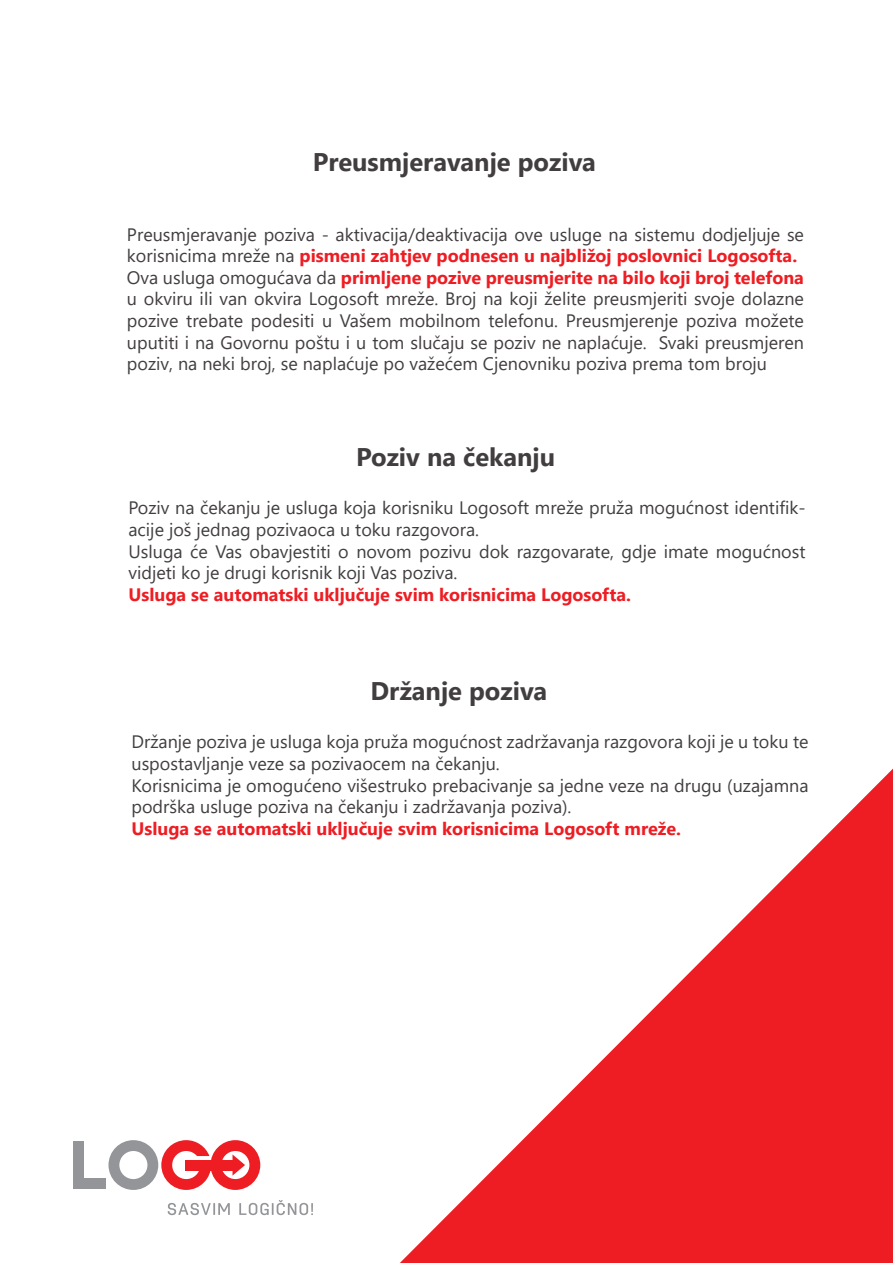
<style>
.page{position:relative;width:893px;height:1263px;background:#fff}
.page>*{position:absolute;margin:0;border:0;box-sizing:border-box;transform-origin:0 0}
.t1{font:700 25.5px "Segoe UI";color:#423e3f}
.t2{font:18px/21.6px "Segoe UI";color:#423e3f}
.t3{font:700 18px "Segoe UI";color:#ee1d23}
.s1{font-weight:700;color:#ee1d23}
</style>
<div class="page">
<svg style="left:400px;top:769px;width:493px;height:494px"></svg>
<svg style="left:168px;top:1203px;width:62px;height:12px"></svg>
<svg style="left:239px;top:1200px;width:74px;height:15px"></svg>
<div style="left:73px;top:1141px;width:11px;height:48px;background:#939598"></div>
<div style="left:73px;top:1178px;width:33px;height:11px;background:#939598"></div>
<svg style="left:108px;top:1140px;width:152px;height:50px"></svg>
<div style="left:185px;top:1159px;width:48px;height:11px;background:#ee1d23"></div>
<h1 class="t1" style="left:313px;top:138px;width:285px">Preusmjeravanje poziva</h1>
<p class="t2" style="left:127px;top:222px;width:679px">Preusmjeravanje poziva - aktivacija/deaktivacija ove usluge na sistemu dodjeljuje se korisnicima mreže na <span class="s1">pismeni zahtjev podnesen u najbližoj poslovnici Logosofta.<br></span>Ova usluga omogućava da <span class="s1">primljene pozive preusmjerite na bilo koji broj telefona </span>u okviru ili van okvira Logosoft mreže. Broj na koji želite preusmjeriti svoje dolazne pozive trebate podesiti u Vašem mobilnom telefonu. Preusmjerenje poziva možete uputiti i na Govornu poštu i u tom slučaju se poziv ne naplaćuje. Svaki preusmjeren poziv, na neki broj, se naplaćuje po važećem Cjenovniku poziva prema tom broju</p>
<h1 class="t1" style="left:356px;top:433px;width:201px">Poziv na čekanju</h1>
<p class="t2" style="left:128px;top:496px;width:678px">Poziv na čekanju je usluga koja korisniku Logosoft mreže pruža mogućnost identifik&shy;acije još jednag pozivaoca u toku razgovora.<br>Usluga će Vas obavjestiti o novom pozivu dok razgovarate, gdje imate mogućnost vidjeti ko je drugi korisnik koji Vas poziva.</p>
<p class="t3" style="left:128px;top:577px;width:504px">Usluga se automatski uključuje svim korisnicima Logosofta.</p>
<h1 class="t1" style="left:370px;top:667px;width:178px">Držanje poziva</h1>
<p class="t2" style="left:131px;top:730px;width:679px">Držanje poziva je usluga koja pruža mogućnost zadržavanja razgovora koji je u toku te uspostavljanje veze sa pozivaocem na čekanju.<br>Korisnicima je omogućeno višestruko prebacivanje sa jedne veze na drugu (uzajamna podrška usluge poziva na čekanju i zadržavanja poziva).</p>
<p class="t3" style="left:131px;top:811px;width:551px">Usluga se automatski uključuje svim korisnicima Logosoft mreže.</p>
</div>
